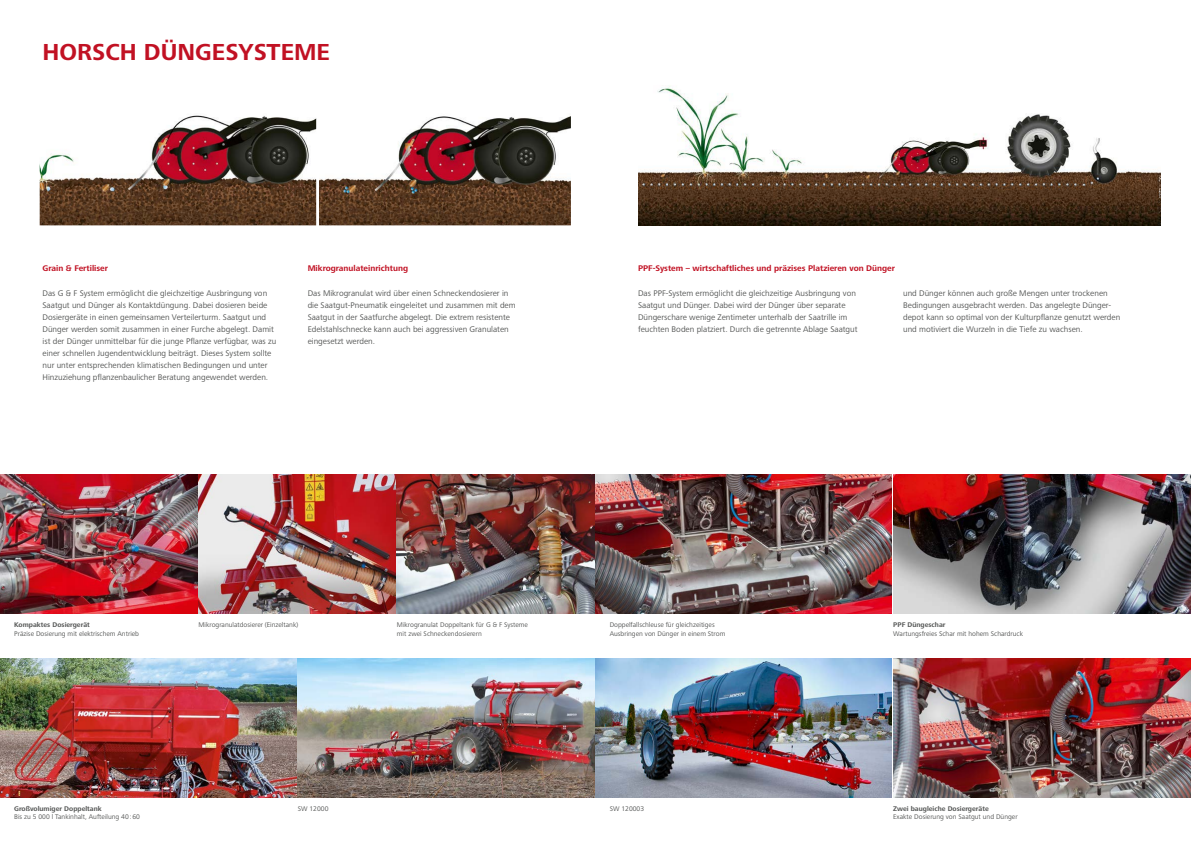
<style>
.page{position:relative;width:1191px;height:842px;background:#fff}
.page>*{position:absolute;margin:0;border:0;box-sizing:border-box;transform-origin:0 0}
.t1{font:700 24px "Frutiger Next LTW1 G";color:#c11123}
.t2{font:8.5px/12px "Frutiger Next LTW1 G";color:#555756}
.t3{font:700 8.5px "Frutiger Next LTW1 G";color:#c11123}
.t4{font:7px/8.5px "Frutiger Next LTW1 G";color:#555756}
.t5{font:700 7px "Frutiger Next LTW1 G";color:#555756}
</style>
<div class="page">
<img style="left:0;top:658px;width:296px;height:139px">
<img style="left:0;top:475px;width:395px;height:139px">
<img style="left:893px;top:658px;width:298px;height:139px">
<img style="left:397px;top:475px;width:494px;height:139px">
<img style="left:893px;top:475px;width:298px;height:139px">
<img style="left:298px;top:658px;width:593px;height:139px">
<img style="left:319px;top:116px;width:252px;height:109px">
<img style="left:638px;top:86px;width:522px;height:139px">
<img style="left:40px;top:115px;width:276px;height:110px">
<h1 class="t1" style="left:43px;top:38px;width:289px">HORSCH DÜNGESYSTEME</h1>
<p class="t3" style="left:43px;top:263px;width:67px">Grain &amp; Fertiliser</p>
<p class="t2" style="left:43px;top:288px;width:235px">Das G &amp; F System ermöglicht die gleichzeitige Ausbringung von Saatgut und Dünger als Kontaktdüngung. Dabei dosieren beide Dosiergeräte in einen gemeinsamen Verteilerturm. Saatgut und Dünger werden somit zusammen in einer Furche abgelegt. Damit ist der Dünger unmittelbar für die junge Pflanze verfügbar, was zu einer schnellen Jugendentwicklung beiträgt. Dieses System sollte nur unter entsprechenden klimatischen Bedingungen und unter Hinzuziehung pflanzenbaulicher Beratung angewendet werden.</p>
<p class="t3" style="left:308px;top:263px;width:102px">Mikrogranulateinrichtung</p>
<p class="t2" style="left:308px;top:288px;width:209px">Das Mikrogranulat wird über einen Schneckendosierer in die Saatgut-Pneumatik eingeleitet und zusammen mit dem Saatgut in der Saatfurche abgelegt. Die extrem resistente Edelstahlschnecke kann auch bei aggressiven Granulaten eingesetzt werden.</p>
<p class="t3" style="left:638px;top:263px;width:258px">PPF-System – wirtschaftliches und präzises Platzieren von Dünger</p>
<p class="t2" style="left:638px;top:288px;width:221px">Das PPF-System ermöglicht die gleichzeitige Ausbringung von Saatgut und Dünger. Dabei wird der Dünger über separate Düngerschare wenige Zentimeter unterhalb der Saatrille im feuchten Boden platziert. Durch die getrennte Ablage Saatgut</p>
<p class="t2" style="left:903px;top:288px;width:219px">und Dünger können auch große Mengen unter trockenen Bedingungen ausgebracht werden. Das angelegte Dünger&shy;depot kann so optimal von der Kulturpflanze genutzt werden und motiviert die Wurzeln in die Tiefe zu wachsen.</p>
<p class="t5" style="left:14px;top:621px;width:77px">Kompaktes Dosiergerät</p>
<p class="t4" style="left:14px;top:629px;width:126px">Präzise Dosierung mit elektrischem Antrieb</p>
<p class="t4" style="left:198px;top:621px;width:101px">Mikrogranulatdosierer (Einzeltank)</p>
<p class="t4" style="left:397px;top:621px;width:133px">Mikrogranulat Doppeltank für G &amp; F Systeme mit zwei Schneckendosierern</p>
<p class="t4" style="left:609px;top:621px;width:117px">Doppelfallschleuse für gleichzeitiges<br>Ausbringen von Dünger in einem Strom</p>
<p class="t5" style="left:893px;top:621px;width:54px">PPF Düngeschar</p>
<p class="t4" style="left:893px;top:629px;width:131px">Wartungsfreies Schar mit hohem Schardruck</p>
<p class="t5" style="left:14px;top:804px;width:89px">Großvolumiger Doppeltank</p>
<p class="t4" style="left:14px;top:813px;width:127px">Bis zu 5 000 l Tankinhalt, Aufteilung 40:60</p>
<p class="t4" style="left:298px;top:804px;width:32px">SW 12000</p>
<p class="t4" style="left:609px;top:804px;width:36px">SW 120003</p>
<p class="t5" style="left:893px;top:804px;width:97px">Zwei baugleiche Dosiergeräte</p>
<p class="t4" style="left:893px;top:813px;width:126px">Exakte Dosierung von Saatgut und Dünger</p>
</div>
